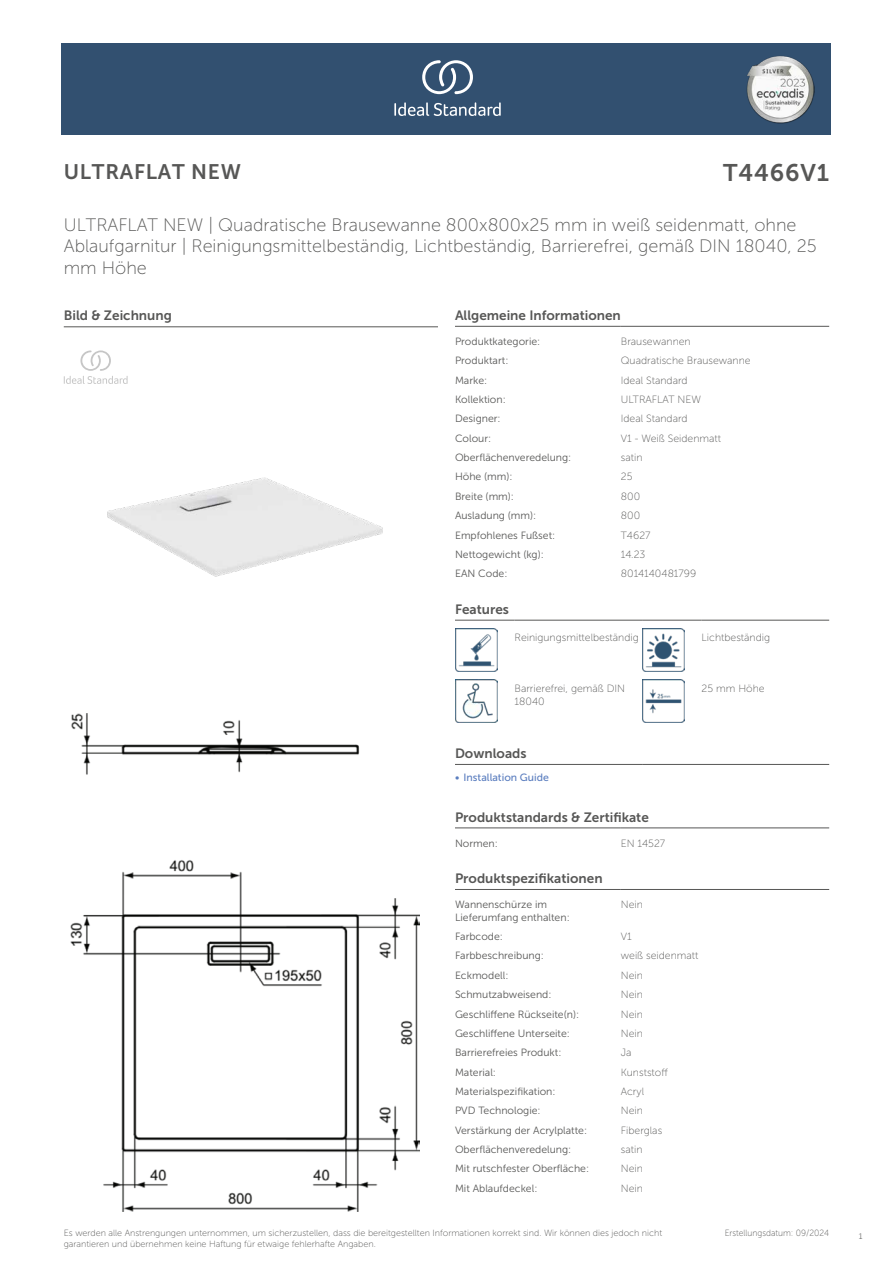
<style>
.page{position:relative;width:893px;height:1263px;background:#fff}
.page>*{position:absolute;margin:0;border:0;box-sizing:border-box;transform-origin:0 0}
.t1{font:24px "Museo Sans 700";letter-spacing:.035em;color:#575756}
.t2{font:21px "Museo Sans 700";letter-spacing:.035em;color:#575756}
.t3{font:18px/21.6px "Museo Sans 100";color:#575756}
.t4{font:13.5px "Museo Sans 700";color:#575756}
.t5{font:10.5px/12.6px "Museo Sans 300";color:#575756}
.t6{font:10.5px/12.6px "Museo Sans 100";color:#575756}
.t7{font:10.5px "Museo Sans 500";color:#5b7ebf}
.t8{font:9px/10.8px "Museo Sans 100";color:#575756}
.t9{font:9px "Museo Sans 100";color:#575756;scale:.95 1}
.t10{font:300 9px "Calibri";color:#575756;scale:.95 1}
</style>
<div class="page">
<div style="left:62px;top:43px;width:769px;height:91px;background:#325070"></div>
<hr style="left:455px;top:326px;width:166px;height:1px;background:#575756">
<hr style="left:621px;top:326px;width:208px;height:1px;background:#575756">
<hr style="left:455px;top:620px;width:59px;height:1px;background:#575756">
<hr style="left:514px;top:620px;width:128px;height:1px;background:#575756">
<hr style="left:642px;top:620px;width:60px;height:1px;background:#575756">
<hr style="left:702px;top:620px;width:127px;height:1px;background:#575756">
<img style="left:455px;top:629px;width:42px;height:42px">
<img style="left:642px;top:629px;width:43px;height:42px">
<img style="left:455px;top:680px;width:42px;height:42px">
<img style="left:642px;top:680px;width:43px;height:42px">
<hr style="left:455px;top:764px;width:187px;height:1px;background:#575756">
<hr style="left:642px;top:764px;width:187px;height:1px;background:#575756">
<hr style="left:455px;top:828px;width:166px;height:1px;background:#575756">
<hr style="left:621px;top:828px;width:208px;height:1px;background:#575756">
<hr style="left:455px;top:889px;width:166px;height:1px;background:#575756">
<hr style="left:621px;top:889px;width:208px;height:1px;background:#575756">
<img style="left:70px;top:714px;width:350px;height:497px">
<hr style="left:64px;top:327px;width:374px;height:1px;background:#575756">
<svg style="left:64px;top:350px;width:64px;height:34px"></svg>
<img style="left:107px;top:477px;width:275px;height:100px">
<svg style="left:394px;top:102px;width:107px;height:14px"></svg>
<svg style="left:422px;top:60px;width:51px;height:34px"></svg>
<img style="left:746px;top:56px;width:68px;height:67px">
<h2 class="t2" style="left:64px;top:160px;width:179px">ULTRAFLAT NEW</h2>
<h1 class="t1" style="left:723px;top:160px;width:108px">T4466V1</h1>
<h3 class="t3" style="left:64px;top:214px;width:755px">ULTRAFLAT NEW | Quadratische Brausewanne 800x800x25 mm in weiß seidenmatt, ohne<br>Ablaufgarnitur | Reinigungsmittelbeständig, Lichtbeständig, Barrierefrei, gemäß DIN 18040, 25 mm Höhe</h3>
<p class="t4" style="left:64px;top:308px;width:110px">Bild &amp; Zeichnung</p>
<p class="t4" style="left:455px;top:308px;width:167px">Allgemeine Informationen</p>
<p class="t5" style="left:455px;top:335px;width:87px">Produktkategorie:</p>
<p class="t6" style="left:621px;top:335px;width:71px">Brausewannen</p>
<p class="t5" style="left:455px;top:354px;width:55px">Produktart:</p>
<p class="t6" style="left:621px;top:355px;width:131px">Quadratische Brausewanne</p>
<p class="t5" style="left:455px;top:374px;width:34px">Marke:</p>
<p class="t6" style="left:621px;top:374px;width:68px">Ideal Standard</p>
<p class="t5" style="left:455px;top:393px;width:52px">Kollektion:</p>
<p class="t6" style="left:621px;top:393px;width:82px">ULTRAFLAT NEW</p>
<p class="t5" style="left:455px;top:413px;width:47px">Designer:</p>
<p class="t6" style="left:621px;top:413px;width:68px">Ideal Standard</p>
<p class="t5" style="left:455px;top:432px;width:38px">Colour:</p>
<p class="t6" style="left:621px;top:432px;width:102px">V1 - Weiß Seidenmatt</p>
<p class="t5" style="left:455px;top:451px;width:118px">Oberflächenveredelung:</p>
<p class="t6" style="left:621px;top:451px;width:23px">satin</p>
<p class="t5" style="left:455px;top:471px;width:59px">Höhe (mm):</p>
<p class="t6" style="left:621px;top:471px;width:13px">25</p>
<p class="t5" style="left:455px;top:490px;width:61px">Breite (mm):</p>
<p class="t6" style="left:621px;top:490px;width:21px">800</p>
<p class="t5" style="left:455px;top:509px;width:83px">Ausladung (mm):</p>
<p class="t6" style="left:621px;top:509px;width:21px">800</p>
<p class="t5" style="left:455px;top:529px;width:102px">Empfohlenes Fußset:</p>
<p class="t6" style="left:621px;top:529px;width:31px">T4627</p>
<p class="t5" style="left:455px;top:548px;width:90px">Nettogewicht (kg):</p>
<p class="t6" style="left:621px;top:548px;width:26px">14.23</p>
<p class="t5" style="left:455px;top:567px;width:54px">EAN Code:</p>
<p class="t6" style="left:621px;top:567px;width:77px">8014140481799</p>
<p class="t4" style="left:455px;top:602px;width:55px">Features</p>
<p class="t6" style="left:514px;top:631px;width:126px">Reinigungsmittelbeständig</p>
<p class="t6" style="left:702px;top:631px;width:70px">Lichtbeständig</p>
<p class="t6" style="left:514px;top:682px;width:112px">Barrierefrei, gemäß DIN<br>18040</p>
<p class="t6" style="left:702px;top:682px;width:65px">25 mm Höhe</p>
<p class="t4" style="left:455px;top:746px;width:73px">Downloads</p>
<p class="t7" style="left:455px;top:772px;width:95px">• Installation Guide</p>
<p class="t4" style="left:455px;top:809px;width:195px">Produktstandards &amp; Zertifikate</p>
<p class="t5" style="left:455px;top:837px;width:44px">Normen:</p>
<p class="t6" style="left:621px;top:837px;width:46px">EN 14527</p>
<p class="t4" style="left:455px;top:871px;width:149px">Produktspezifikationen</p>
<p class="t5" style="left:455px;top:898px;width:116px">Wannenschürze im<br>Lieferumfang enthalten:</p>
<p class="t6" style="left:621px;top:898px;width:24px">Nein</p>
<p class="t5" style="left:455px;top:930px;width:49px">Farbcode:</p>
<p class="t6" style="left:621px;top:930px;width:12px">V1</p>
<p class="t5" style="left:455px;top:950px;width:90px">Farbbeschreibung:</p>
<p class="t6" style="left:621px;top:950px;width:79px">weiß seidenmatt</p>
<p class="t5" style="left:455px;top:969px;width:55px">Eckmodell:</p>
<p class="t6" style="left:621px;top:969px;width:24px">Nein</p>
<p class="t5" style="left:455px;top:988px;width:98px">Schmutzabweisend:</p>
<p class="t6" style="left:621px;top:988px;width:24px">Nein</p>
<p class="t5" style="left:455px;top:1008px;width:126px">Geschliffene Rückseite(n):</p>
<p class="t6" style="left:621px;top:1008px;width:24px">Nein</p>
<p class="t5" style="left:455px;top:1027px;width:116px">Geschliffene Unterseite:</p>
<p class="t6" style="left:621px;top:1027px;width:24px">Nein</p>
<p class="t5" style="left:455px;top:1046px;width:108px">Barrierefreies Produkt:</p>
<p class="t6" style="left:621px;top:1046px;width:12px">Ja</p>
<p class="t5" style="left:455px;top:1066px;width:43px">Material:</p>
<p class="t6" style="left:621px;top:1066px;width:48px">Kunststoff</p>
<p class="t5" style="left:455px;top:1085px;width:102px">Materialspezifikation:</p>
<p class="t6" style="left:621px;top:1085px;width:25px">Acryl</p>
<p class="t5" style="left:455px;top:1104px;width:87px">PVD Technologie:</p>
<p class="t6" style="left:621px;top:1104px;width:24px">Nein</p>
<p class="t5" style="left:455px;top:1124px;width:134px">Verstärkung der Acrylplatte:</p>
<p class="t6" style="left:621px;top:1124px;width:43px">Fiberglas</p>
<p class="t5" style="left:455px;top:1143px;width:118px">Oberflächenveredelung:</p>
<p class="t6" style="left:621px;top:1143px;width:23px">satin</p>
<p class="t5" style="left:455px;top:1162px;width:136px">Mit rutschfester Oberfläche:</p>
<p class="t6" style="left:621px;top:1162px;width:24px">Nein</p>
<p class="t5" style="left:455px;top:1182px;width:84px">Mit Ablaufdeckel:</p>
<p class="t6" style="left:621px;top:1182px;width:24px">Nein</p>
<p class="t8" style="left:64px;top:1227px;width:600px">Es werden alle Anstrengungen unternommen, um sicherzustellen, dass die bereitgestellten Informationen korrekt sind. Wir können dies jedoch nicht garantieren und übernehmen keine Haftung für etwaige fehlerhafte Angaben.</p>
<p class="t9" style="left:725px;top:1228px;width:111px">Erstellungsdatum: 09/2024</p>
<p class="t10" style="left:858px;top:1230px;width:6px">1</p>
</div>
